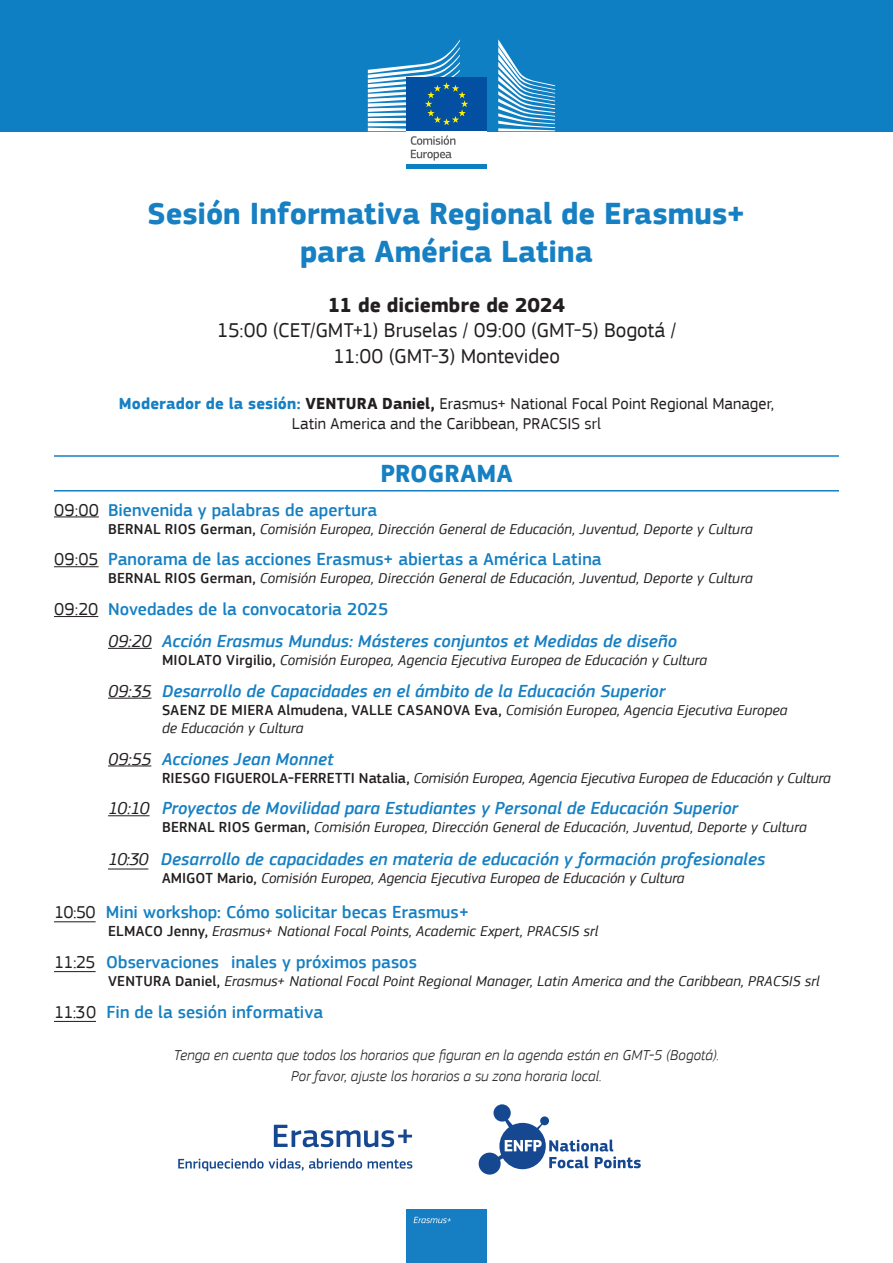
<style>
.page{position:relative;width:893px;height:1263px;background:#fff}
.page>*{position:absolute;margin:0;border:0;box-sizing:border-box;transform-origin:0 0}
.t1{font:700 31.5px "EC Square Sans Pro";letter-spacing:-.005em;color:#1680c3}
.t2{font:700 25.5px "EC Square Sans Pro";letter-spacing:.01em;color:#1680c3}
.t3{font:21px "EC Square Sans Pro";color:#231f20}
.t4{font:700 21px "EC Square Sans Pro";color:#231f20}
.t5{font:italic 500 18px "EC Square Sans Pro";color:#1680c3}
.t6{font:500 18px "EC Square Sans Pro";color:#1680c3}
.t7{font:16.5px "EC Square Sans Pro";color:#231f20}
.t8{font:italic 15px "EC Square Sans Pro";letter-spacing:.005em;color:#231f20}
.t9{font:italic 300 15px "EC Square Sans Pro";letter-spacing:.005em;color:#231f20}
.s1{font-weight:700;color:#1680c3}
.s2{font-weight:700}
.s3{font-weight:400;color:#231f20}
.s4{font-weight:500;font-style:normal}
</style>
<div class="page">
<div style="left:0;top:0;width:893px;height:131px;background:#0e7fc3"></div>
<hr style="left:54px;top:516px;width:45px;height:1px;background:#231f20">
<hr style="left:54px;top:566px;width:45px;height:1px;background:#231f20">
<hr style="left:54px;top:616px;width:44px;height:1px;background:#231f20">
<hr style="left:108px;top:648px;width:44px;height:1px;background:#231f20">
<hr style="left:108px;top:698px;width:43px;height:1px;background:#231f20">
<hr style="left:108px;top:765px;width:43px;height:1px;background:#231f20">
<hr style="left:108px;top:815px;width:42px;height:1px;background:#231f20">
<div style="left:406px;top:1242px;width:81px;height:21px;background:#167ec2"></div>
<div style="left:406px;top:1209px;width:81px;height:53px;background:#167ec2"></div>
<svg style="left:414px;top:1217px;width:37px;height:6px"></svg>
<hr style="left:54px;top:490px;width:785px;height:1px;background:#1680c3">
<hr style="left:54px;top:455px;width:785px;height:2px;background:#1680c3">
<svg style="left:479px;top:1104px;width:162px;height:70px"></svg>
<div style="left:406px;top:77px;width:81px;height:54px;background:#034fa1"></div>
<div style="left:406px;top:164px;width:81px;height:5px;background:#0d80c2"></div>
<svg style="left:498px;top:39px;width:57px;height:92px"></svg>
<svg style="left:368px;top:40px;width:100px;height:121px"></svg>
<svg style="left:274px;top:1125px;width:138px;height:22px"></svg>
<svg style="left:178px;top:1158px;width:184px;height:13px"></svg>
<svg style="left:368px;top:1159px;width:44px;height:9px"></svg>
<hr style="left:108px;top:868px;width:40px;height:1px;background:#231f20">
<hr style="left:54px;top:921px;width:42px;height:1px;background:#231f20">
<hr style="left:54px;top:971px;width:42px;height:1px;background:#231f20">
<hr style="left:54px;top:1021px;width:42px;height:1px;background:#231f20">
<p class="t1" style="left:148px;top:195px;width:599px">Sesión Informativa Regional de Erasmus+</p>
<p class="t1" style="left:300px;top:233px;width:294px">para América Latina</p>
<p class="t4" style="left:328px;top:293px;width:239px">11 de diciembre de 2024</p>
<p class="t3" style="left:217px;top:318px;width:461px">15:00 (CET/GMT+1) Bruselas / 09:00 (GMT-5) Bogotá /</p>
<p class="t3" style="left:333px;top:343px;width:228px">11:00 (GMT-3) Montevideo</p>
<p class="t7" style="left:119px;top:394px;width:657px"><span class="s1">Moderador de la sesión:</span> <span class="s2">VENTURA Daniel,</span> Erasmus+ National Focal Point Regional Manager,</p>
<p class="t7" style="left:292px;top:414px;width:311px">Latin America and the Caribbean, PRACSIS srl</p>
<p class="t2" style="left:380px;top:458px;width:134px">PROGRAMA</p>
<p class="t6" style="left:54px;top:499px;width:325px"><span class="s3">09:00</span> Bienvenida y palabras de apertura</p>
<p class="t8" style="left:108px;top:520px;width:646px"><span class="s4">BERNAL RIOS German,</span> Comisión Europea, Dirección General de Educación, Juventud, Deporte y Cultura</p>
<p class="t6" style="left:54px;top:549px;width:549px"><span class="s3">09:05</span> Panorama de las acciones Erasmus+ abiertas a América Latina</p>
<p class="t8" style="left:108px;top:570px;width:646px"><span class="s4">BERNAL RIOS German,</span> Comisión Europea, Dirección General de Educación, Juventud, Deporte y Cultura</p>
<p class="t6" style="left:54px;top:599px;width:336px"><span class="s3">09:20</span> Novedades de la convocatoria 2025</p>
<p class="t5" style="left:108px;top:631px;width:571px"><span class="s3">09:20</span> Acción Erasmus Mundus: Másteres conjuntos et Medidas de diseño</p>
<p class="t8" style="left:162px;top:651px;width:547px"><span class="s4">MIOLATO Virgilio,</span> Comisión Europea, Agencia Ejecutiva Europea de Educación y Cultura</p>
<p class="t5" style="left:108px;top:680px;width:559px"><span class="s3">09:35</span> Desarrollo de Capacidades en el ámbito de la Educación Superior</p>
<p class="t8" style="left:162px;top:701px;width:627px"><span class="s4">SAENZ DE MIERA Almudena, VALLE CASANOVA Eva,</span> Comisión Europea, Agencia Ejecutiva Europea</p>
<p class="t8" style="left:162px;top:719px;width:143px">de Educación y Cultura</p>
<p class="t5" style="left:108px;top:748px;width:227px"><span class="s3">09:55</span> Acciones Jean Monnet</p>
<p class="t8" style="left:162px;top:769px;width:670px"><span class="s4">RIESGO FIGUEROLA-FERRETTI Natalia,</span> Comisión Europea, Agencia Ejecutiva Europea de Educación y Cultura</p>
<p class="t5" style="left:108px;top:798px;width:632px"><span class="s3">10:10</span> Proyectos de Movilidad para Estudiantes y Personal de Educación Superior</p>
<p class="t8" style="left:162px;top:819px;width:646px"><span class="s4">BERNAL RIOS German,</span> Comisión Europea, Dirección General de Educación, Juventud, Deporte y Cultura</p>
<p class="t5" style="left:108px;top:849px;width:659px"><span class="s3">10:30</span> Desarrollo de capacidades en materia de educación y formación profesionales</p>
<p class="t8" style="left:162px;top:870px;width:524px"><span class="s4">AMIGOT Mario,</span> Comisión Europea, Agencia Ejecutiva Europea de Educación y Cultura</p>
<p class="t6" style="left:54px;top:902px;width:416px"><span class="s3">10:50</span> Mini workshop: Cómo solicitar becas Erasmus+</p>
<p class="t8" style="left:108px;top:922px;width:492px"><span class="s4">ELMACO Jenny,</span> Erasmus+ National Focal Points, Academic Expert, PRACSIS srl</p>
<p class="t6" style="left:54px;top:952px;width:364px"><span class="s3">11:25</span> Observaciones inales y próximos pasos</p>
<p class="t8" style="left:108px;top:972px;width:713px"><span class="s4">VENTURA Daniel,</span> Erasmus+ National Focal Point Regional Manager, Latin America and the Caribbean, PRACSIS srl</p>
<p class="t6" style="left:54px;top:1001px;width:271px"><span class="s3">11:30</span> Fin de la sesión informativa</p>
<p class="t9" style="left:174px;top:1046px;width:547px">Tenga en cuenta que todos los horarios que figuran en la agenda están en GMT-5 (Bogotá).</p>
<p class="t9" style="left:291px;top:1067px;width:312px">Por favor, ajuste los horarios a su zona horaria local.</p>
</div>
